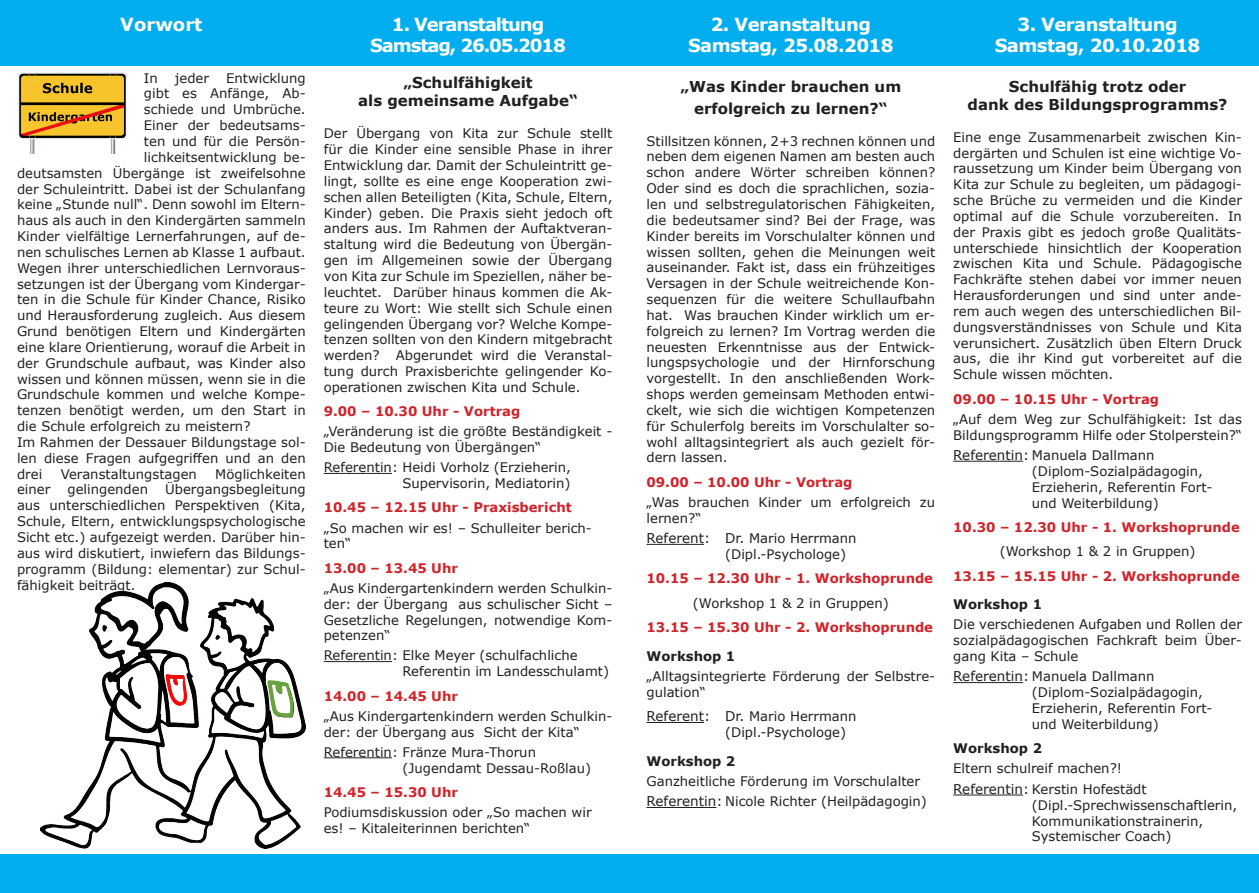
<style>
.page{position:relative;width:1259px;height:893px;background:#fff}
.page>*{position:absolute;margin:0;border:0;box-sizing:border-box;transform-origin:0 0}
.t1{font:700 18px "Verdana";letter-spacing:-.03em;color:#fff}
.t2{font:700 18px "Verdana";letter-spacing:-.06em;color:#fff}
.t3{font:700 18px "Verdana";color:#fff}
.t4{font:700 15px/18px "Verdana";color:#231f20;text-align:center}
.t5{font:13.2px/15.9px "Verdana";color:#231f20}
.t6{font:700 13.2px "Verdana";color:#d1232a}
.t7{font:700 13.2px "Verdana";color:#231f20}
.s1{font-size:13.5px}
</style>
<div class="page">
<div style="left:0;top:0;width:1259px;height:65px;background:#00aeef"></div>
<hr style="left:324px;top:473px;width:68px;height:1px;background:#231f20">
<hr style="left:324px;top:661px;width:68px;height:1px;background:#231f20">
<hr style="left:324px;top:757px;width:68px;height:1px;background:#231f20">
<hr style="left:646px;top:544px;width:58px;height:1px;background:#231f20">
<hr style="left:646px;top:722px;width:58px;height:1px;background:#231f20">
<hr style="left:646px;top:807px;width:70px;height:1px;background:#231f20">
<hr style="left:953px;top:461px;width:70px;height:1px;background:#231f20">
<hr style="left:953px;top:682px;width:70px;height:1px;background:#231f20">
<hr style="left:953px;top:795px;width:70px;height:1px;background:#231f20">
<div style="left:0;top:855px;width:1259px;height:38px;background:#00aeef"></div>
<img style="left:40px;top:583px;width:266px;height:265px">
<img style="left:18px;top:72px;width:109px;height:82px">
<p class="t3" style="left:120px;top:11px;width:84px">Vorwort</p>
<p class="t5" style="left:17px;top:70px;width:290px;text-align:right">Entwicklung<br>gibt es Anfänge, Ab-<br>schiede und Umbrüche.<br>Einer der bedeutsams-<br>ten und für die Persön&shy;lichkeitsentwicklung be-<br>deutsamsten Übergänge ist zweifelsohne der Schuleintritt. Dabei ist der Schulanfang keine „Stunde null“. Denn sowohl im Eltern&shy;haus als auch in den Kindergärten sammeln<br>Kinder vielfältige Lernerfahrungen, auf de&shy;nen schulisches Lernen ab Klasse 1 aufbaut.</p>
<p class="t5" style="left:17px;top:260px;width:290px;text-align:justify">Wegen ihrer unterschiedlichen Lernvoraus&shy;setzungen ist der Übergang vom Kindergar&shy;ten in die Schule für Kinder Chance, Risiko und Herausforderung zugleich. Aus diesem Grund benötigen Eltern und Kindergärten eine klare Orientierung, worauf die Arbeit in der Grundschule aufbaut, was Kinder also wissen und können müssen, wenn sie in die Grundschule kommen und welche Kompe&shy;tenzen benötigt werden, um den Start in die Schule erfolgreich zu meistern?</p>
<p class="t5" style="left:17px;top:434px;width:290px;text-align:justify">Im Rahmen der Dessauer Bildungstage sol&shy;len diese Fragen aufgegriffen und an den drei</p>
<p class="t5" style="left:144px;top:70px;width:15px">In</p>
<p class="t5" style="left:175px;top:70px;width:36px">jeder</p>
<p class="t5" style="left:61px;top:466px;width:138px">Veranstaltungstagen</p>
<p class="t5" style="left:215px;top:466px;width:92px">Möglichkeiten</p>
<p class="t5" style="left:17px;top:482px;width:290px;text-align:justify;text-indent:148px">Übergangsbegleitung aus unterschiedlichen Perspektiven (Kita, Schule, Eltern, entwicklungspsychologische Sicht etc.) aufgezeigt werden. Darüber hin&shy;aus wird diskutiert, inwiefern das Bildungs&shy;programm (Bildung: elementar) zur Schul&shy;fähigkeit beiträgt.</p>
<p class="t5" style="left:17px;top:482px;width:35px">einer</p>
<p class="t5" style="left:67px;top:482px;width:82px">gelingenden</p>
<p class="t2" style="left:392px;top:11px;width:154px">1. Veranstaltung</p>
<p class="t2" style="left:370px;top:33px;width:197px">Samstag, 26.05.2018</p>
<p class="t4" style="left:358px;top:74px;width:221px">„Schulfähigkeit<br>als gemeinsame Aufgabe“</p>
<p class="t5" style="left:324px;top:126px;width:290px;text-align:justify">Der Übergang von Kita zur Schule stellt für die Kinder eine sensible Phase in ihrer Entwicklung dar. Damit der Schuleintritt ge&shy;lingt, sollte es eine enge Kooperation zwi&shy;schen allen Beteiligten (Kita, Schule, Eltern, Kinder) geben. Die Praxis sieht jedoch oft anders aus. Im Rahmen der Auftaktveran&shy;staltung wird die Bedeutung von Übergän&shy;gen im Allgemeinen sowie der Übergang von Kita zur Schule im Speziellen, näher be&shy;leuchtet. Darüber hinaus kommen die Ak&shy;teure zu Wort: Wie stellt sich Schule einen gelingenden Übergang vor? Welche Kompe&shy;tenzen sollten von den Kindern mitgebracht werden? Abgerundet wird die Veranstal&shy;tung durch Praxisberichte gelingender Ko&shy;operationen zwischen Kita und Schule.</p>
<p class="t6" style="left:324px;top:402px;width:198px">9.00 – 10.30 Uhr - Vortrag</p>
<p class="t5" style="left:324px;top:423px;width:290px">„Veränderung ist die größte Beständigkeit -<br>Die Bedeutung von Übergängen“</p>
<p class="t5" style="left:324px;top:459px;width:249px;text-align:right">Referentin: Heidi Vorholz (Erzieherin,<br>Supervisorin, Mediatorin)</p>
<p class="t6" style="left:324px;top:498px;width:250px">10.45 – 12.15 Uhr - Praxisbericht</p>
<p class="t5" style="left:324px;top:520px;width:270px">„So machen wir es! – Schulleiter berich&shy;ten“</p>
<p class="t6" style="left:324px;top:559px;width:136px">13.00 – 13.45 Uhr</p>
<p class="t5" style="left:324px;top:580px;width:290px;text-align:justify">„Aus Kindergartenkindern werden Schulkin&shy;der: der Übergang aus schulischer Sicht – Gesetzliche Regelungen, notwendige Kom&shy;petenzen“</p>
<p class="t5" style="left:402px;top:647px;width:208px;text-indent:-79px">Referentin: Elke Meyer (schulfachliche<br>Referentin im Landesschulamt)</p>
<p class="t6" style="left:324px;top:686px;width:136px">14.00 – 14.45 Uhr</p>
<p class="t5" style="left:324px;top:708px;width:290px">„Aus Kindergartenkindern werden Schulkin&shy;der: der Übergang aus Sicht der Kita“</p>
<p class="t5" style="left:402px;top:744px;width:190px;text-indent:-79px">Referentin: Fränze Mura-Thorun (Jugendamt Dessau-Roßlau)</p>
<p class="t6" style="left:324px;top:783px;width:136px">14.45 – 15.30 Uhr</p>
<p class="t5" style="left:324px;top:804px;width:269px">Podiumsdiskussion oder „So machen wir es! – Kitaleiterinnen berichten“</p>
<p class="t1" style="left:710px;top:11px;width:162px">2. Veranstaltung</p>
<p class="t1" style="left:688px;top:33px;width:207px">Samstag, 25.08.2018</p>
<p class="t4" style="left:680px;top:75px;width:222px;line-height:21.6px">„Was Kinder brauchen um erfolgreich zu lernen?“</p>
<p class="t5" style="left:646px;top:133px;width:290px;text-align:justify">Stillsitzen können, 2+3 rechnen können und neben dem eigenen Namen am besten auch schon andere Wörter schreiben können?<br>Oder sind es doch die sprachlichen, sozia&shy;len und selbstregulatorischen Fähigkeiten, die bedeutsamer sind? Bei der Frage, was Kinder bereits im Vorschulalter können und wissen sollten, gehen die Meinungen weit auseinander. Fakt ist, dass ein frühzeitiges Versagen in der Schule weitreichende Kon&shy;sequenzen für die weitere Schullaufbahn hat. Was brauchen Kinder wirklich um er&shy;folgreich zu lernen? Im Vortrag werden die neuesten Erkenntnisse aus der Entwick&shy;lungspsychologie und der Hirnforschung vorgestellt. In den anschließenden Work&shy;shops werden gemeinsam Methoden entwi&shy;ckelt, wie sich die wichtigen Kompetenzen für Schulerfolg bereits im Vorschulalter so&shy;wohl alltagsintegriert als auch gezielt för&shy;dern lassen.</p>
<p class="t6" style="left:646px;top:473px;width:207px">09.00 – 10.00 Uhr - Vortrag</p>
<p class="t5" style="left:646px;top:494px;width:290px">„Was brauchen Kinder um erfolgreich zu lernen?“</p>
<p class="t5" style="left:725px;top:530px;width:133px;text-indent:-79px"><span class="s1">Referent: Dr.</span> Mario Herrmann (Dipl.-Psychologe)</p>
<p class="t6" style="left:646px;top:569px;width:288px">10.15 – 12.30 Uhr - 1. Workshoprunde</p>
<p class="t5" style="left:693px;top:595px;width:197px">(Workshop 1 &amp; 2 in Gruppen)</p>
<p class="t6" style="left:646px;top:618px;width:288px">13.15 – 15.30 Uhr - 2. Workshoprunde</p>
<p class="t7" style="left:646px;top:646px;width:90px">Workshop 1</p>
<p class="t5" style="left:646px;top:668px;width:290px">„Alltagsintegrierte Förderung der Selbstre&shy;gulation“</p>
<p class="t5" style="left:725px;top:708px;width:133px;text-indent:-79px"><span class="s1">Referent: Dr.</span> Mario Herrmann (Dipl.-Psychologe)</p>
<p class="t7" style="left:646px;top:752px;width:90px">Workshop 2</p>
<p class="t5" style="left:646px;top:773px;width:275px">Ganzheitliche Förderung im Vorschulalter</p>
<p class="t5" style="left:646px;top:793px;width:282px"><span class="s1">Referentin:</span> Nicole Richter (Heilpädagogin)</p>
<p class="t1" style="left:1017px;top:11px;width:162px">3. Veranstaltung</p>
<p class="t1" style="left:994px;top:33px;width:207px">Samstag, 20.10.2018</p>
<p class="t4" style="left:967px;top:77px;width:261px">Schulfähig trotz oder<br>dank des Bildungsprogramms?</p>
<p class="t5" style="left:953px;top:129px;width:290px;text-align:justify">Eine enge Zusammenarbeit zwischen Kin&shy;dergärten und Schulen ist eine wichtige Vo&shy;raussetzung um Kinder beim Übergang von Kita zur Schule zu begleiten, um pädagogi&shy;sche Brüche zu vermeiden und die Kinder optimal auf die Schule vorzubereiten. In der Praxis gibt es jedoch große Qualitäts&shy;unterschiede hinsichtlich der Kooperation zwischen Kita und Schule. Pädagogische Fachkräfte stehen dabei vor immer neuen Herausforderungen und sind unter ande&shy;rem auch wegen des unterschiedlichen Bil&shy;dungsverständnisses von Schule und Kita verunsichert. Zusätzlich üben Eltern Druck aus, die ihr Kind gut vorbereitet auf die Schule wissen möchten.</p>
<p class="t6" style="left:953px;top:389px;width:207px">09.00 – 10.15 Uhr - Vortrag</p>
<p class="t5" style="left:953px;top:411px;width:290px">„Auf dem Weg zur Schulfähigkeit: Ist das<br>Bildungsprogramm Hilfe oder Stolperstein?“</p>
<p class="t5" style="left:1032px;top:447px;width:182px;text-indent:-79px"><span class="s1">Referentin:</span> Manuela Dallmann (Diplom-Sozialpädagogin,<br>Erzieherin, Referentin Fort&shy;und Weiterbildung)</p>
<p class="t6" style="left:953px;top:518px;width:288px">10.30 – 12.30 Uhr - 1. Workshoprunde</p>
<p class="t5" style="left:999px;top:543px;width:197px">(Workshop 1 &amp; 2 in Gruppen)</p>
<p class="t6" style="left:953px;top:566px;width:288px">13.15 – 15.15 Uhr - 2. Workshoprunde</p>
<p class="t7" style="left:953px;top:595px;width:90px">Workshop 1</p>
<p class="t5" style="left:953px;top:616px;width:290px;text-align:justify">Die verschiedenen Aufgaben und Rollen der sozialpädagogischen Fachkraft beim Über&shy;gang Kita – Schule</p>
<p class="t5" style="left:1032px;top:668px;width:182px;text-indent:-79px"><span class="s1">Referentin:</span> Manuela Dallmann (Diplom-Sozialpädagogin,<br>Erzieherin, Referentin Fort&shy;und Weiterbildung)</p>
<p class="t7" style="left:953px;top:739px;width:90px">Workshop 2</p>
<p class="t5" style="left:953px;top:760px;width:170px">Eltern schulreif machen?!</p>
<p class="t5" style="left:1032px;top:781px;width:207px;text-indent:-79px"><span class="s1">Referentin:</span> Kerstin Hofestädt (Dipl.-Sprechwissenschaftlerin,<br>Kommunikationstrainerin,<br>Systemischer Coach)</p>
</div>
